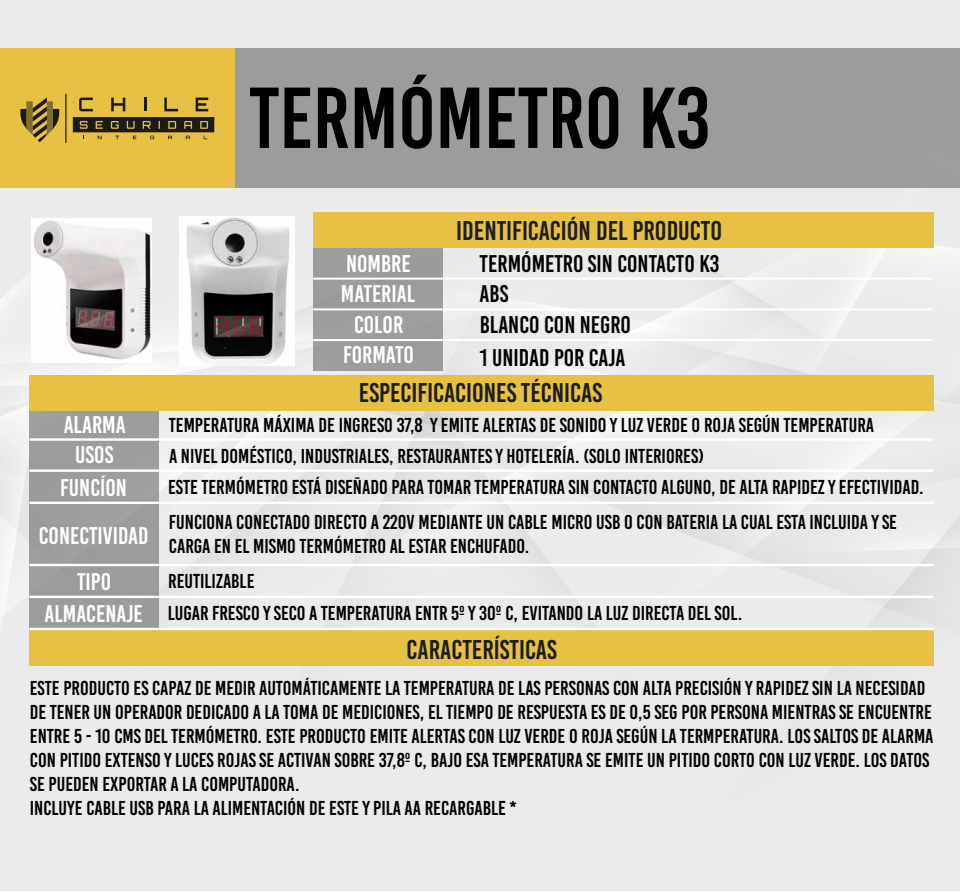
<style>
.page{position:relative;width:960px;height:893px;background:#fff}
.page>*{position:absolute;margin:0;border:0;box-sizing:border-box;transform-origin:0 0}
.t1{font:86.1px "Bebas Kai";color:#000}
.t2{font:27px "Bebas Kai";color:#1d1d1b}
.t3{font:24px/30.3px "Bebas Kai";color:#fff;text-align:center}
.t4{font:24px/30.4px "Bebas Kai";color:#000}
.t5{font:20px/24px "Bebas Kai";color:#000}
</style>
<div class="page">
<div style="left:501px;top:15px;width:371px;height:874px;background:#ebebeb"></div>
<div style="left:0;top:0;width:432px;height:48px;background:#ebebeb"></div>
<div style="left:872px;top:803px;width:88px;height:86px;background:#ebebeb"></div>
<div style="left:79px;top:794px;width:570px;height:95px;background:#ebebeb"></div>
<div style="left:0;top:794px;width:79px;height:95px;background:#ebebeb"></div>
<div style="left:549px;top:0;width:411px;height:803px;background:#ebebeb"></div>
<div style="left:0;top:187px;width:960px;height:607px;background:#ebebeb"></div>
<div style="left:12px;top:193px;width:484px;height:471px;background:#ebebeb"></div>
<svg style="left:0;top:212px;width:495px;height:417px"></svg>
<div style="left:0;top:48px;width:960px;height:139px;background:#9c9c9f"></div>
<img style="left:179px;top:216px;width:116px;height:149px">
<img style="left:31px;top:219px;width:120px;height:143px">
<div style="left:313px;top:212px;width:621px;height:36px;background:#e7c143"></div>
<div style="left:29px;top:375px;width:905px;height:35px;background:#e7c143"></div>
<div style="left:29px;top:630px;width:905px;height:36px;background:#e7c143"></div>
<div style="left:313px;top:248px;width:130px;height:122px;background:#9c9c9f"></div>
<hr style="left:313px;top:277px;width:620px;height:2px;background:#fff">
<hr style="left:313px;top:308px;width:620px;height:2px;background:#fff">
<hr style="left:313px;top:339px;width:620px;height:2px;background:#fff">
<div style="left:30px;top:411px;width:129px;height:218px;background:#9c9c9f"></div>
<hr style="left:30px;top:438px;width:903px;height:2px;background:#fff">
<hr style="left:30px;top:469px;width:904px;height:2px;background:#fff">
<hr style="left:30px;top:501px;width:904px;height:3px;background:#fff">
<hr style="left:30px;top:563px;width:904px;height:3px;background:#fff">
<hr style="left:30px;top:595px;width:904px;height:3px;background:#fff">
<hr style="left:30px;top:627px;width:904px;height:3px;background:#fff">
<div style="left:0;top:48px;width:235px;height:139px;background:#e7c143"></div>
<hr style="left:65px;top:94px;width:2px;height:49px;background:#1d1b19">
<svg style="left:20px;top:97px;width:40px;height:45px"></svg>
<svg style="left:79px;top:97px;width:14px;height:14px"></svg>
<svg style="left:111px;top:97px;width:14px;height:14px"></svg>
<svg style="left:144px;top:97px;width:2px;height:14px"></svg>
<svg style="left:164px;top:97px;width:14px;height:14px"></svg>
<svg style="left:196px;top:97px;width:12px;height:14px"></svg>
<svg style="left:73px;top:117px;width:141px;height:22px"></svg>
<h1 class="t1" style="left:249px;top:72px;width:463px">TERMÓMETRO K3</h1>
<h2 class="t2" style="left:456px;top:216px;width:267px">IDENTIFICACIÓN DEL PRODUCTO</h2>
<p class="t3" style="left:341px;top:248px;width:76px">NOMBRE<br>MATERIAL<br>COLOR<br>FORMATO</p>
<p class="t4" style="left:480px;top:248px;width:241px">TERMÓMETRO SIN CONTACTO K3<br>ABS<br>BLANCO CON NEGRO</p>
<p class="t4" style="left:480px;top:342px;width:147px">1 UNIDAD POR CAJA</p>
<h2 class="t2" style="left:359px;top:378px;width:245px">ESPECIFICACIONES TÉCNICAS</h2>
<p class="t3" style="left:64px;top:410px;width:64px">ALARMA</p>
<p class="t5" style="left:169px;top:413px;width:707px">TEMPERATURA MÁXIMA DE INGRESO 37,8 Y EMITE ALERTAS DE SONIDO Y LUZ VERDE O ROJA SEGÚN TEMPERATURA</p>
<p class="t3" style="left:75px;top:439px;width:40px">USOS</p>
<p class="t5" style="left:169px;top:443px;width:537px">A NIVEL DOMÉSTICO, INDUSTRIALES, RESTAURANTES Y HOTELERÍA. (SOLO INTERIORES)</p>
<p class="t3" style="left:60px;top:472px;width:68px">FUNCÍON</p>
<p class="t5" style="left:168px;top:475px;width:757px">ESTE TERMÓMETRO ESTÁ DISEÑADO PARA TOMAR TEMPERATURA SIN CONTACTO ALGUNO, DE ALTA RAPIDEZ Y EFECTIVIDAD.</p>
<p class="t3" style="left:39px;top:520px;width:111px">CONECTIVIDAD</p>
<p class="t5" style="left:169px;top:509px;width:730px">FUNCIONA CONECTADO DIRECTO A 220V MEDIANTE UN CABLE MICRO USB O CON BATERIA LA CUAL ESTA INCLUIDA Y SE<br>CARGA EN EL MISMO TERMÓMETRO AL ESTAR ENCHUFADO.</p>
<p class="t3" style="left:77px;top:566px;width:36px">TIPO</p>
<p class="t5" style="left:168px;top:569px;width:88px">REUTILIZABLE</p>
<p class="t3" style="left:45px;top:598px;width:100px">ALMACENAJE</p>
<p class="t5" style="left:168px;top:601px;width:576px">LUGAR FRESCO Y SECO A TEMPERATURA ENTR 5º Y 30º C, EVITANDO LA LUZ DIRECTA DEL SOL.</p>
<h2 class="t2" style="left:407px;top:635px;width:152px">CARACTERÍSTICAS</h2>
<p class="t5" style="left:30px;top:675px;width:905px">ESTE PRODUCTO ES CAPAZ DE MEDIR AUTOMÁTICAMENTE LA TEMPERATURA DE LAS PERSONAS CON ALTA PRECISIÓN Y RAPIDEZ SIN LA NECESIDAD DE TENER UN OPERADOR DEDICADO A LA TOMA DE MEDICIONES, EL TIEMPO DE RESPUESTA ES DE 0,5 SEG POR PERSONA MIENTRAS SE ENCUENTRE ENTRE 5 - 10 CMS DEL TERMÓMETRO. ESTE PRODUCTO EMITE ALERTAS CON LUZ VERDE O ROJA SEGÚN LA TERMPERATURA. LOS SALTOS DE ALARMA CON PITIDO EXTENSO Y LUCES ROJAS SE ACTIVAN SOBRE 37,8º C, BAJO ESA TEMPERATURA SE EMITE UN PITIDO CORTO CON LUZ VERDE. LOS DATOS SE PUEDEN EXPORTAR A LA COMPUTADORA.<br>INCLUYE CABLE USB PARA LA ALIMENTACIÓN DE ESTE Y PILA AA RECARGABLE *</p>
</div>
